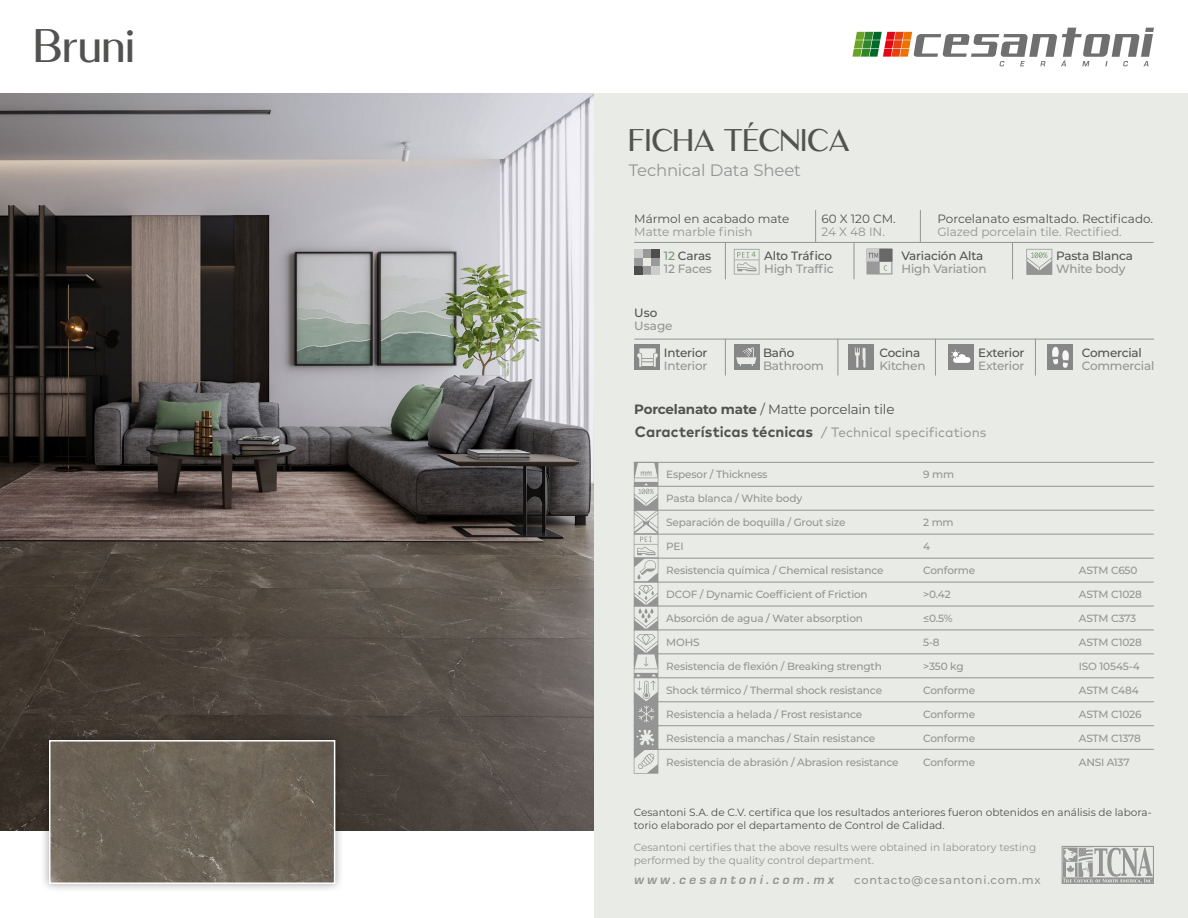
<style>
.page{position:relative;width:1188px;height:918px;background:#fff}
.page>*{position:absolute;margin:0;border:0;box-sizing:border-box;transform-origin:0 0}
.t1{font:45px "Luxia";letter-spacing:.01em;color:#525251}
.t2{font:30px "Luxia";letter-spacing:-.005em;color:#525251}
.t3{font:16.5px "Montserrat";letter-spacing:-.01em;color:#949494}
.t4{font:700 15px "FF Mark Pro";letter-spacing:.005em;color:#525251}
.t5{font:13.5px "Montserrat";letter-spacing:-.015em;color:#525251}
.t6{font:13.5px "FF Mark Pro";letter-spacing:.01em;color:#949494}
.t7{font:italic 700 13.5px "Eurostile";color:#949494}
.t8{font:500 12px/12.8px "Montserrat";letter-spacing:-.015em;color:#949494}
.t9{font:500 12px "Montserrat";letter-spacing:-.015em;color:#525251}
.t10{font:12px "Montserrat";color:#525251}
.t11{font:12px "Montserrat";color:#949494}
.t12{font:500 11.25px "Montserrat";letter-spacing:.075em;color:#949494}
.t13{font:500 10.5px "Montserrat";letter-spacing:-.015em;color:#949494}
.t14{font:10.5px/12.6px "Montserrat";color:#525251}
.t15{font:10.5px/12.8px "Montserrat";color:#949494}
.t16{font:7.2px "Monego Nerd Font";color:#7d9473}
.s1{color:#7d9473}
.s2{color:#525251}
.s3{font-weight:700}
</style>
<div class="page">
<div style="left:594px;top:94px;width:594px;height:824px;background:#e8ebe6"></div>
<img style="left:0;top:94px;width:594px;height:736px">
<svg style="left:852px;top:28px;width:302px;height:38px"></svg>
<hr style="left:634px;top:534px;width:520px;height:1px;background:#949494">
<hr style="left:634px;top:677px;width:520px;height:1px;background:#949494">
<hr style="left:634px;top:606px;width:520px;height:1px;background:#949494">
<hr style="left:634px;top:510px;width:520px;height:1px;background:#949494">
<hr style="left:634px;top:653px;width:520px;height:1px;background:#949494">
<hr style="left:634px;top:582px;width:520px;height:1px;background:#949494">
<hr style="left:634px;top:725px;width:520px;height:1px;background:#949494">
<hr style="left:634px;top:749px;width:520px;height:1px;background:#949494">
<hr style="left:634px;top:486px;width:520px;height:1px;background:#949494">
<hr style="left:634px;top:629px;width:520px;height:1px;background:#949494">
<hr style="left:634px;top:558px;width:520px;height:1px;background:#949494">
<hr style="left:634px;top:701px;width:520px;height:1px;background:#949494">
<hr style="left:634px;top:462px;width:520px;height:1px;background:#949494">
<svg style="left:1026px;top:249px;width:26px;height:26px"></svg>
<svg style="left:734px;top:249px;width:25px;height:25px"></svg>
<hr style="left:634px;top:242px;width:520px;height:1px;background:#949494">
<hr style="left:634px;top:339px;width:520px;height:1px;background:#949494">
<hr style="left:725px;top:242px;width:1px;height:37px;background:#949494">
<hr style="left:725px;top:339px;width:1px;height:37px;background:#949494">
<hr style="left:837px;top:339px;width:1px;height:37px;background:#949494">
<hr style="left:854px;top:242px;width:1px;height:37px;background:#949494">
<hr style="left:1012px;top:242px;width:1px;height:37px;background:#949494">
<hr style="left:815px;top:210px;width:1px;height:32px;background:#949494">
<hr style="left:920px;top:210px;width:1px;height:33px;background:#949494">
<svg style="left:634px;top:249px;width:26px;height:25px"></svg>
<svg style="left:1062px;top:846px;width:92px;height:38px"></svg>
<div style="left:734px;top:344px;width:25px;height:26px;background:#878787"></div>
<svg style="left:736px;top:347px;width:21px;height:19px"></svg>
<div style="left:848px;top:344px;width:26px;height:26px;background:#878787"></div>
<svg style="left:855px;top:347px;width:11px;height:21px"></svg>
<svg style="left:867px;top:249px;width:25px;height:25px"></svg>
<div style="left:40px;top:731px;width:304px;height:162px;background:#000;opacity:.35"></div>
<img style="left:52px;top:743px;width:280px;height:138px">
<div style="left:49px;top:740px;width:286px;height:144px;border:2px solid #fff"></div>
<svg style="left:634px;top:463px;width:24px;height:311px"></svg>
<div style="left:635px;top:344px;width:25px;height:26px;background:#878787"></div>
<svg style="left:637px;top:348px;width:21px;height:19px"></svg>
<hr style="left:935px;top:339px;width:1px;height:37px;background:#949494">
<hr style="left:1035px;top:339px;width:1px;height:37px;background:#949494">
<div style="left:948px;top:344px;width:25px;height:26px;background:#878787"></div>
<svg style="left:951px;top:350px;width:19px;height:13px"></svg>
<div style="left:1048px;top:344px;width:25px;height:26px;background:#878787"></div>
<svg style="left:1052px;top:347px;width:17px;height:21px"></svg>
<h1 class="t1" style="left:34px;top:18px;width:102px">Bruni</h1>
<h2 class="t2" style="left:629px;top:122px;width:223px">FICHA TÉCNICA</h2>
<h3 class="t3" style="left:629px;top:159px;width:174px">Technical Data Sheet</h3>
<p class="t10" style="left:634px;top:210px;width:157px">Mármol en acabado mate</p>
<p class="t11" style="left:634px;top:223px;width:120px">Matte marble finish</p>
<p class="t10" style="left:822px;top:210px;width:76px">60 X 120 CM.</p>
<p class="t11" style="left:822px;top:223px;width:65px">24 X 48 IN.</p>
<p class="t10" style="left:937px;top:210px;width:217px">Porcelanato esmaltado. Rectificado.</p>
<p class="t11" style="left:937px;top:223px;width:186px">Glazed porcelain tile. Rectified.</p>
<p class="t8" style="left:664px;top:249px;width:50px"><span class="s1">12</span> <span class="s2">Caras<br></span>12 Faces</p>
<p class="t9" style="left:764px;top:248px;width:69px">Alto Tráfico</p>
<p class="t16" style="left:752px;top:249px;width:6px">4</p>
<p class="t8" style="left:764px;top:262px;width:71px">High Traffic</p>
<p class="t9" style="left:634px;top:304px;width:25px">Uso</p>
<p class="t8" style="left:634px;top:319px;width:40px">Usage</p>
<p class="t9" style="left:664px;top:344px;width:45px">Interior</p>
<p class="t8" style="left:664px;top:359px;width:45px">Interior</p>
<p class="t9" style="left:763px;top:344px;width:33px">Baño</p>
<p class="t8" style="left:763px;top:359px;width:62px">Bathroom</p>
<p class="t9" style="left:902px;top:248px;width:83px">Variación Alta</p>
<p class="t8" style="left:902px;top:262px;width:86px">High Variation</p>
<p class="t9" style="left:880px;top:344px;width:42px">Cocina</p>
<p class="t8" style="left:880px;top:359px;width:48px">Kitchen</p>
<p class="t9" style="left:978px;top:344px;width:48px">Exterior</p>
<p class="t8" style="left:978px;top:359px;width:48px">Exterior</p>
<p class="t5" style="left:634px;top:400px;width:262px"><span class="s3">Porcelanato mate</span> / Matte porcelain tile</p>
<h3 class="t4" style="left:635px;top:420px;width:180px">Características técnicas</h3>
<p class="t6" style="left:821px;top:422px;width:167px">/ Technical specifications</p>
<p class="t13" style="left:666px;top:467px;width:103px">Espesor / Thickness</p>
<p class="t13" style="left:666px;top:491px;width:137px">Pasta blanca / White body</p>
<p class="t13" style="left:666px;top:515px;width:181px">Separación de boquilla / Grout size</p>
<p class="t13" style="left:666px;top:539px;width:19px">PEI</p>
<p class="t13" style="left:666px;top:563px;width:219px">Resistencia química / Chemical resistance</p>
<p class="t13" style="left:666px;top:587px;width:203px">DCOF / Dynamic Coefficient of Friction</p>
<p class="t13" style="left:666px;top:611px;width:198px">Absorción de agua / Water absorption</p>
<p class="t13" style="left:666px;top:635px;width:35px">MOHS</p>
<p class="t13" style="left:666px;top:659px;width:217px">Resistencia de flexión / Breaking strength</p>
<p class="t13" style="left:666px;top:683px;width:217px">Shock térmico / Thermal shock resistance</p>
<p class="t13" style="left:666px;top:707px;width:198px">Resistencia a helada / Frost resistance</p>
<p class="t13" style="left:666px;top:731px;width:211px">Resistencia a manchas / Stain resistance</p>
<p class="t13" style="left:666px;top:755px;width:234px">Resistencia de abrasión / Abrasion resistance</p>
<p class="t13" style="left:923px;top:467px;width:33px">9 mm</p>
<p class="t13" style="left:923px;top:515px;width:32px">2 mm</p>
<p class="t13" style="left:923px;top:539px;width:9px">4</p>
<p class="t13" style="left:923px;top:563px;width:54px">Conforme</p>
<p class="t13" style="left:923px;top:587px;width:29px">&gt;0.42</p>
<p class="t13" style="left:923px;top:611px;width:31px">≤0.5%</p>
<p class="t13" style="left:923px;top:635px;width:18px">5-8</p>
<p class="t13" style="left:923px;top:659px;width:42px">&gt;350 kg</p>
<p class="t13" style="left:923px;top:683px;width:54px">Conforme</p>
<p class="t13" style="left:923px;top:707px;width:54px">Conforme</p>
<p class="t13" style="left:923px;top:731px;width:54px">Conforme</p>
<p class="t13" style="left:923px;top:755px;width:54px">Conforme</p>
<p class="t9" style="left:1056px;top:248px;width:78px">Pasta Blanca</p>
<p class="t8" style="left:1056px;top:262px;width:71px">White body</p>
<p class="t9" style="left:1082px;top:344px;width:62px">Comercial</p>
<p class="t8" style="left:1082px;top:359px;width:74px">Commercial</p>
<p class="t13" style="left:1079px;top:563px;width:60px">ASTM C650</p>
<p class="t13" style="left:1079px;top:587px;width:65px">ASTM C1028</p>
<p class="t13" style="left:1079px;top:611px;width:59px">ASTM C373</p>
<p class="t13" style="left:1079px;top:635px;width:65px">ASTM C1028</p>
<p class="t13" style="left:1079px;top:659px;width:62px">ISO 10545-4</p>
<p class="t13" style="left:1079px;top:683px;width:62px">ASTM C484</p>
<p class="t13" style="left:1079px;top:707px;width:64px">ASTM C1026</p>
<p class="t13" style="left:1079px;top:731px;width:64px">ASTM C1378</p>
<p class="t13" style="left:1079px;top:755px;width:52px">ANSI A137</p>
<p class="t14" style="left:634px;top:806px;width:520px">Cesantoni S.A. de C.V. certifica que los resultados anteriores fueron obtenidos en análisis de labora&shy;torio elaborado por el departamento de Control de Calidad.</p>
<p class="t15" style="left:634px;top:841px;width:404px">Cesantoni certifies that the above results were obtained in laboratory testing performed by the quality control department.</p>
<p class="t7" style="left:634px;top:872px;width:204px">www.cesantoni.com.mx</p>
<p class="t12" style="left:854px;top:872px;width:188px">contacto@cesantoni.com.mx</p>
</div>
